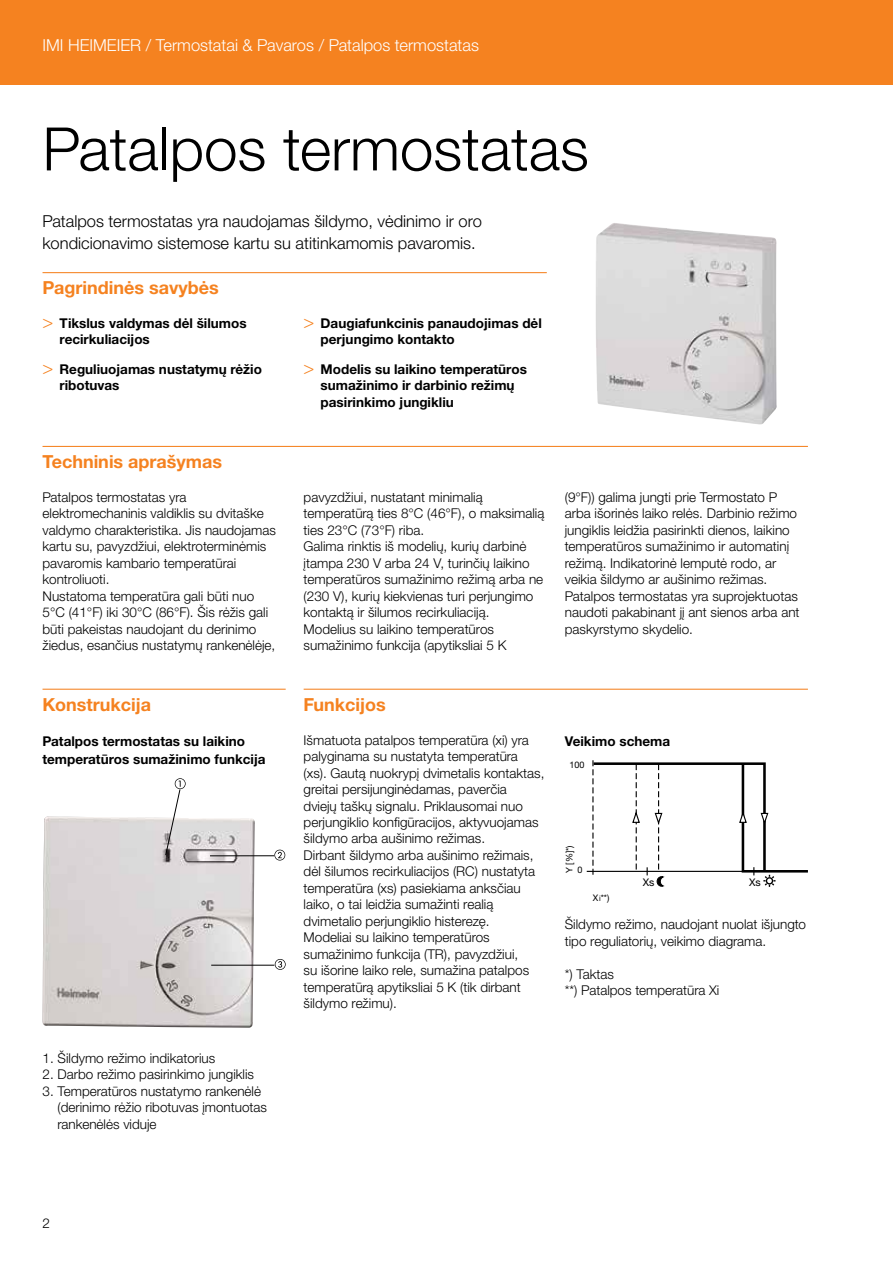
<style>
.page{position:relative;width:893px;height:1263px;background:#fff}
.page>*{position:absolute;margin:0;border:0;box-sizing:border-box;transform-origin:0 0}
.t1{font:300 60px "Helvetica Neue LTW1 G";color:#000}
.t2{font:700 18px "Helvetica Neue LTW1 G";color:#f58220}
.t3{font:300 16.5px/22.5px "Helvetica Neue LTW1 G";color:#000}
.t4{font:300 16.5px "Helvetica Neue LTW1 G";color:#fff}
.t5{font:300 13.5px/16.5px "Helvetica Neue LTW1 G";color:#000}
.t6{font:700 13.5px/16.5px "Helvetica Neue LTW1 G";color:#000}
.t7{font:10.5px "Helvetica Neue";color:#000}
.t8{font:9px "Helvetica Neue";color:#000}
.s1{font-family:"Helvetica Neue LT Std";font-weight:300;font-size:18px;color:#f58220}
.s2{font-size:7.5px}
</style>
<div class="page">
<div style="left:0;top:0;width:893px;height:85px;background:#f58220"></div>
<hr style="left:43px;top:272px;width:504px;height:1px;background:#f58220">
<hr style="left:43px;top:446px;width:765px;height:1px;background:#f58220">
<hr style="left:43px;top:689px;width:243px;height:1px;background:#f58220">
<hr style="left:304px;top:689px;width:504px;height:1px;background:#f58220">
<img style="left:596px;top:223px;width:181px;height:202px">
<img style="left:43px;top:816px;width:212px;height:212px">
<hr style="left:210px;top:855px;width:64px;height:1px;background:#000">
<hr style="left:211px;top:965px;width:63px;height:1px;background:#000">
<svg style="left:275px;top:959px;width:11px;height:11px"></svg>
<svg style="left:274px;top:850px;width:11px;height:10px"></svg>
<svg style="left:165px;top:778px;width:21px;height:78px"></svg>
<hr style="left:587px;top:871px;width:155px;height:1px;background:#000">
<svg style="left:591px;top:760px;width:217px;height:127px"></svg>
<p class="t4" style="left:43px;top:35px;width:438px">IMI HEIMEIER / Termostatai &amp; Pavaros / Patalpos termostatas</p>
<h1 class="t1" style="left:43px;top:112px;width:548px">Patalpos termostatas</h1>
<p class="t3" style="left:43px;top:210px;width:441px">Patalpos termostatas yra naudojamas šildymo, vėdinimo ir oro kondicionavimo sistemose kartu su atitinkamomis pavaromis.</p>
<h2 class="t2" style="left:43px;top:277px;width:178px">Pagrindinės savybės</h2>
<p class="t6" style="left:60px;top:315px;width:189px;text-indent:-17px"><span class="s1">&gt;</span> Tikslus valdymas dėl šilumos recirkuliacijos</p>
<p class="t6" style="left:60px;top:361px;width:204px;text-indent:-17px"><span class="s1">&gt;</span> Reguliuojamas nustatymų rėžio ribotuvas</p>
<p class="t6" style="left:321px;top:315px;width:223px;text-indent:-17px"><span class="s1">&gt;</span> Daugiafunkcinis panaudojimas dėl perjungimo kontakto</p>
<p class="t6" style="left:321px;top:361px;width:208px;text-indent:-17px"><span class="s1">&gt;</span> Modelis su laikino temperatūros sumažinimo ir darbinio režimų pasirinkimo jungikliu</p>
<h2 class="t2" style="left:43px;top:451px;width:181px">Techninis aprašymas</h2>
<p class="t5" style="left:43px;top:489px;width:235px">Patalpos termostatas yra elektromechaninis valdiklis su dvitaške valdymo charakteristika. Jis naudojamas kartu su, pavyzdžiui, elektroterminėmis pavaromis kambario temperatūrai kontroliuoti.<br>Nustatoma temperatūra gali būti nuo 5°C (41°F) iki 30°C (86°F). Šis rėžis gali būti pakeistas naudojant du derinimo žiedus, esančius nustatymų rankenėlėje,</p>
<p class="t5" style="left:304px;top:489px;width:242px">pavyzdžiui, nustatant minimalią temperatūrą ties 8°C (46°F), o maksimalią ties 23°C (73°F) riba.<br>Galima rinktis iš modelių, kurių darbinė įtampa 230 V arba 24 V, turinčių laikino temperatūros sumažinimo režimą arba ne (230 V), kurių kiekvienas turi perjungimo kontaktą ir šilumos recirkuliaciją.<br>Modelius su laikino temperatūros sumažinimo funkcija (apytiksliai 5 K</p>
<p class="t5" style="left:565px;top:489px;width:236px">(9°F)) galima jungti prie Termostato P arba išorinės laiko relės. Darbinio režimo jungiklis leidžia pasirinkti dienos, laikino temperatūros sumažinimo ir automatinį režimą. Indikatorinė lemputė rodo, ar veikia šildymo ar aušinimo režimas.<br>Patalpos termostatas yra suprojektuotas naudoti pakabinant jį ant sienos arba ant paskyrstymo skydelio.</p>
<h2 class="t2" style="left:43px;top:693px;width:110px">Konstrukcija</h2>
<p class="t6" style="left:43px;top:732px;width:225px;line-height:18px">Patalpos termostatas su laikino temperatūros sumažinimo funkcija</p>
<p class="t5" style="left:43px;top:1049px;width:174px">1. Šildymo režimo indikatorius</p>
<p class="t5" style="left:43px;top:1066px;width:213px">2. Darbo režimo pasirinkimo jungiklis</p>
<p class="t5" style="left:58px;top:1082px;width:211px;text-indent:-15px">3. Temperatūros nustatymo rankenėlė (derinimo rėžio ribotuvas įmontuotas rankenėlės viduje</p>
<p class="t5" style="left:43px;top:1215px;width:9px">2</p>
<h2 class="t2" style="left:304px;top:693px;width:84px">Funkcijos</h2>
<p class="t5" style="left:304px;top:731px;width:242px">Išmatuota patalpos temperatūra (xi) yra palyginama su nustatyta temperatūra (xs). Gautą nuokrypį dvimetalis kontaktas, greitai persijunginėdamas, paverčia<br>dviejų taškų signalu. Priklausomai nuo perjungiklio konfigūracijos, aktyvuojamas šildymo arba aušinimo režimas.<br>Dirbant šildymo arba aušinimo režimais, dėl šilumos recirkuliacijos (RC) nustatyta temperatūra (xs) pasiekiama anksčiau laiko, o tai leidžia sumažinti realią dvimetalio perjungiklio histerezę.<br>Modeliai su laikino temperatūros sumažinimo funkcija (TR), pavyzdžiui,<br>su išorine laiko rele, sumažina patalpos temperatūrą apytiksliai 5 K (tik dirbant šildymo režimu).</p>
<p class="t6" style="left:565px;top:733px;width:107px">Veikimo schema</p>
<p class="t8" style="left:569px;top:759px;width:17px">100</p>
<p class="t8" style="left:564px;top:873px;width:29px;rotate:-90deg">Y [%]*)</p>
<p class="t8" style="left:577px;top:865px;width:7px">0</p>
<p class="t7" style="left:643px;top:876px;width:13px">Xs</p>
<p class="t7" style="left:749px;top:876px;width:13px">Xs</p>
<p class="t8" style="left:593px;top:892px;width:18px">X<span class="s2">i</span>**)</p>
<p class="t5" style="left:565px;top:916px;width:243px">Šildymo režimo, naudojant nuolat išjungto tipo reguliatorių, veikimo diagrama.</p>
<p class="t5" style="left:565px;top:965px;width:156px">*) Taktas<br>**) Patalpos temperatūra Xi</p>
</div>
